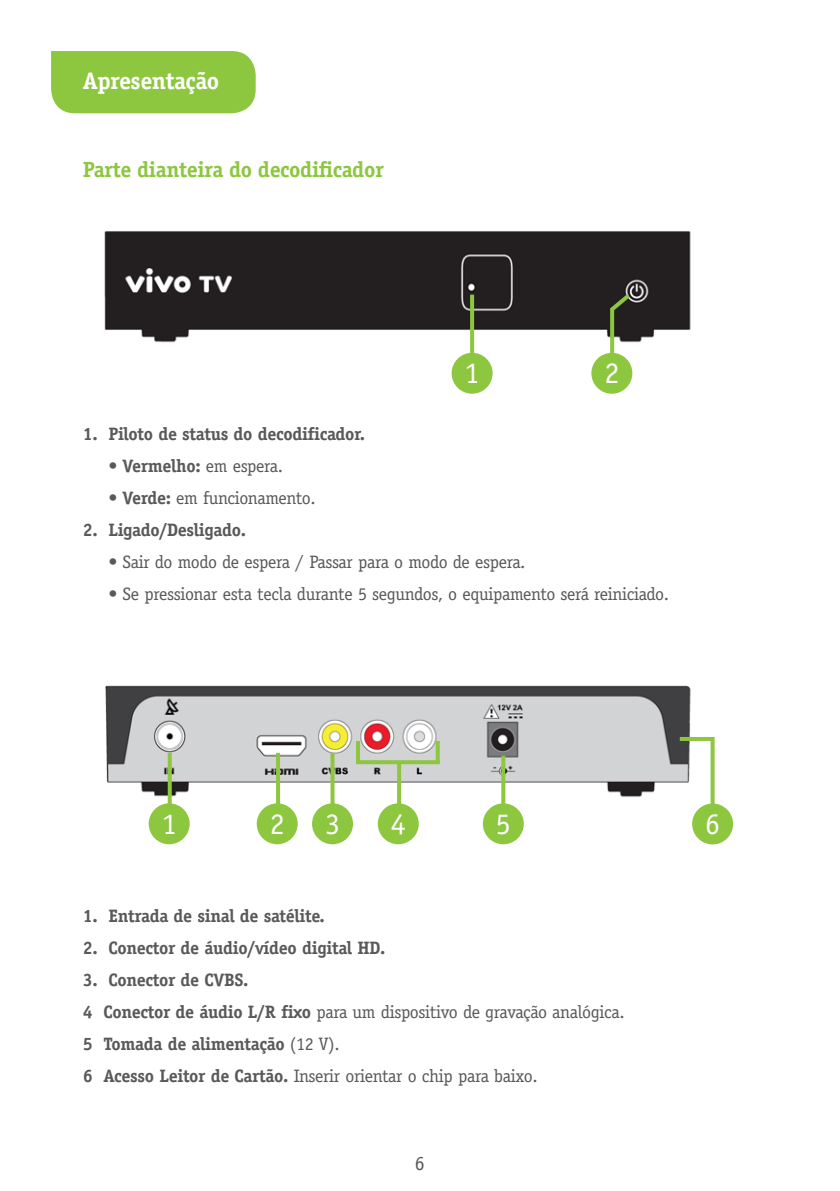
<style>
.page{position:relative;width:840px;height:1191px;background:#fff}
.page>*{position:absolute;margin:0;border:0;box-sizing:border-box;transform-origin:0 0}
.t1{font:30px "Officina Serif Std";color:#fff}
.t2{font:700 24px "Officina Serif Std";letter-spacing:-.02em;color:#fff}
.t3{font:700 22px "Officina Serif Std";letter-spacing:-.02em;color:#8dc63f}
.t4{font:20px "Officina Serif Std";color:#58595b}
.t5{font:700 18px/32px "Officina Serif Std";letter-spacing:-.02em;color:#58595b}
.t6{font:18px "Officina Serif Std";letter-spacing:-.02em;color:#58595b}
.s1{font-weight:400}
.s2{font-weight:700}
</style>
<div class="page">
<img style="left:104px;top:231px;width:587px;height:122px">
<img style="left:105px;top:685px;width:612px;height:119px">
<div style="left:451px;top:353px;width:41px;height:41px;background:#8dc63f;border-radius:50%"></div>
<div style="left:149px;top:803px;width:40px;height:41px;background:#8dc63f;border-radius:50%"></div>
<div style="left:256px;top:803px;width:41px;height:41px;background:#8dc63f;border-radius:50%"></div>
<div style="left:312px;top:803px;width:41px;height:41px;background:#8dc63f;border-radius:50%"></div>
<div style="left:377px;top:803px;width:41px;height:41px;background:#8dc63f;border-radius:50%"></div>
<div style="left:482px;top:803px;width:41px;height:41px;background:#8dc63f;border-radius:50%"></div>
<div style="left:691px;top:803px;width:41px;height:41px;background:#8dc63f;border-radius:50%"></div>
<div style="left:591px;top:353px;width:41px;height:41px;background:#8dc63f;border-radius:50%"></div>
<svg style="left:470px;top:295px;width:4px;height:58px"></svg>
<svg style="left:168px;top:753px;width:4px;height:51px"></svg>
<hr style="left:276px;top:753px;width:4px;height:58px;background:#8dc63f">
<svg style="left:330px;top:753px;width:4px;height:51px"></svg>
<svg style="left:397px;top:764px;width:4px;height:39px"></svg>
<svg style="left:435px;top:741px;width:4px;height:19px"></svg>
<hr style="left:356px;top:741px;width:4px;height:22px;background:#8dc63f">
<svg style="left:356px;top:760px;width:83px;height:4px"></svg>
<svg style="left:501px;top:755px;width:4px;height:49px"></svg>
<svg style="left:710px;top:741px;width:4px;height:63px"></svg>
<hr style="left:679px;top:737px;width:35px;height:4px;background:#8dc63f">
<svg style="left:609px;top:316px;width:4px;height:37px"></svg>
<svg style="left:605px;top:290px;width:28px;height:26px"></svg>
<div style="left:51px;top:51px;width:204px;height:62px;background:#8dc63f"></div>
<h2 class="t2" style="left:83px;top:66px;width:138px">Apresentação</h2>
<p class="t3" style="left:83px;top:156px;width:302px">Parte dianteira do decodificador</p>
<h1 class="t1" style="left:464px;top:355px;width:16px">1</h1>
<h1 class="t1" style="left:604px;top:355px;width:16px">2</h1>
<p class="t5" style="left:83px;top:417px;width:284px">1. Piloto de status do decodificador.</p>
<p class="t5" style="left:108px;top:449px;width:176px">• Vermelho: <span class="s1">em espera.</span></p>
<p class="t6" style="left:108px;top:487px;width:209px"><span class="s2">• Verde:</span> em funcionamento.</p>
<p class="t5" style="left:83px;top:513px;width:165px">2. Ligado/Desligado.</p>
<p class="t6" style="left:108px;top:551px;width:418px">• Sair do modo de espera / Passar para o modo de espera.</p>
<p class="t6" style="left:108px;top:583px;width:562px">• Se pressionar esta tecla durante 5 segundos, o equipamento será reiniciado.</p>
<h1 class="t1" style="left:161px;top:806px;width:16px">1</h1>
<h1 class="t1" style="left:269px;top:806px;width:16px">2</h1>
<h1 class="t1" style="left:325px;top:806px;width:16px">3</h1>
<h1 class="t1" style="left:390px;top:806px;width:16px">4</h1>
<h1 class="t1" style="left:495px;top:806px;width:16px">5</h1>
<h1 class="t1" style="left:704px;top:806px;width:16px">6</h1>
<p class="t5" style="left:83px;top:899px;width:243px">1. Entrada de sinal de satélite.</p>
<p class="t5" style="left:83px;top:931px;width:304px">2. Conector de áudio/vídeo digital HD.</p>
<p class="t5" style="left:83px;top:963px;width:543px">3. Conector de CVBS.<br>4 Conector de áudio L/R fixo <span class="s1">para um dispositivo de gravação analógica.<br></span>5 Tomada de alimentação <span class="s1">(12 V).<br></span>6 Acesso Leitor de Cartão. <span class="s1">Inserir orientar o chip para baixo.</span></p>
<p class="t4" style="left:415px;top:1151px;width:11px">6</p>
</div>
